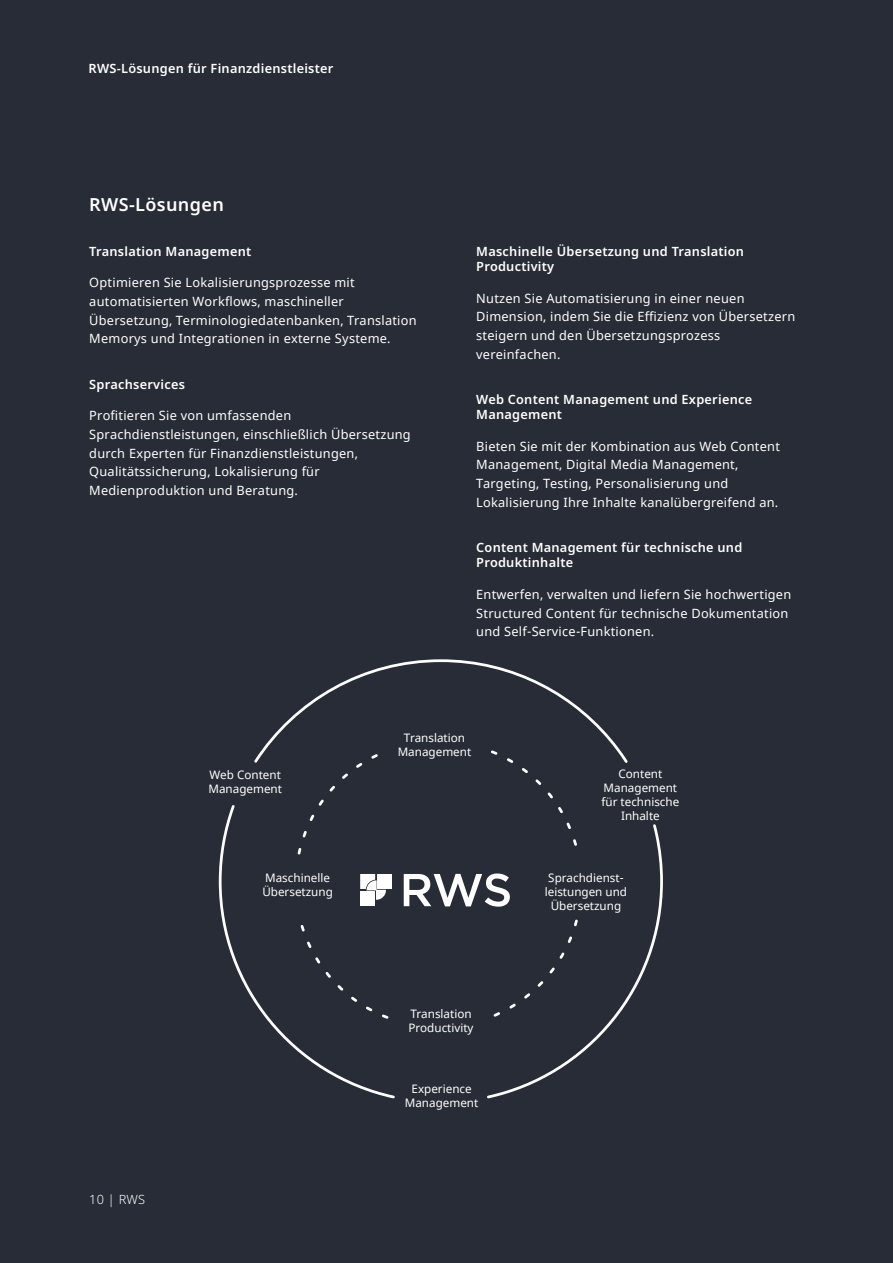
<style>
.page{position:relative;width:893px;height:1263px;background:#282c36}
.page>*{position:absolute;margin:0;border:0;box-sizing:border-box;transform-origin:0 0}
.t1{font:600 18px "Noto Sans";letter-spacing:.02em;color:#fff}
.t2{font:12.75px/18.8px "Noto Sans";letter-spacing:.02em;color:#fff}
.t3{font:600 12.75px/15.3px "Noto Sans";letter-spacing:.02em;color:#fff}
.t4{font:300 12.75px "Noto Sans";color:#fff}
.t5{font:11.7px/14px "Noto Sans";color:#fff;text-align:center}
</style>
<div class="page">
<svg style="left:218px;top:805px;width:177px;height:294px"></svg>
<svg style="left:487px;top:824px;width:176px;height:275px"></svg>
<svg style="left:297px;top:916px;width:94px;height:105px"></svg>
<svg style="left:487px;top:917px;width:93px;height:103px"></svg>
<svg style="left:252px;top:659px;width:378px;height:197px"></svg>
<svg style="left:404px;top:873px;width:106px;height:34px"></svg>
<svg style="left:360px;top:874px;width:26px;height:26px"></svg>
<div style="left:377px;top:874px;width:15px;height:15px;background:#fff"></div>
<div style="left:360px;top:891px;width:15px;height:15px;background:#fff"></div>
<p class="t3" style="left:89px;top:61px;width:246px">RWS-Lösungen für Finanzdienstleister</p>
<h1 class="t1" style="left:89px;top:191px;width:136px">RWS-Lösungen</h1>
<p class="t3" style="left:89px;top:244px;width:164px">Translation Management</p>
<p class="t2" style="left:89px;top:274px;width:329px">Optimieren Sie Lokalisierungsprozesse mit automatisierten Workflows, maschineller Übersetzung, Terminologiedatenbanken, Translation Memorys und Integrationen in externe Systeme.</p>
<p class="t3" style="left:89px;top:377px;width:97px">Sprachservices</p>
<p class="t2" style="left:89px;top:406px;width:323px">Profitieren Sie von umfassenden Sprachdienstleistungen, einschließlich Übersetzung durch Experten für Finanzdienstleistungen, Qualitätssicherung, Lokalisierung für Medienproduktion und Beratung.</p>
<p class="t3" style="left:476px;top:244px;width:269px">Maschinelle Übersetzung und Translation<br>Productivity</p>
<p class="t2" style="left:476px;top:289px;width:320px">Nutzen Sie Automatisierung in einer neuen Dimension, indem Sie die Effizienz von Übersetzern steigern und den Übersetzungsprozess vereinfachen.</p>
<p class="t3" style="left:476px;top:392px;width:277px">Web Content Management und Experience<br>Management</p>
<p class="t2" style="left:476px;top:437px;width:305px">Bieten Sie mit der Kombination aus Web Content Management, Digital Media Management, Targeting, Testing, Personalisierung und Lokalisierung Ihre Inhalte kanalübergreifend an.</p>
<p class="t3" style="left:476px;top:540px;width:268px">Content Management für technische und<br>Produktinhalte</p>
<p class="t2" style="left:476px;top:585px;width:317px">Entwerfen, verwalten und liefern Sie hochwertigen<br>Structured Content für technische Dokumentation und Self-Service-Funktionen.</p>
<p class="t5" style="left:398px;top:731px;width:75px">Translation<br>Management</p>
<p class="t5" style="left:208px;top:768px;width:75px;text-align:left">Web Content<br>Management</p>
<p class="t5" style="left:601px;top:767px;width:79px">Content<br>Management für technische<br>Inhalte</p>
<p class="t4" style="left:89px;top:1191px;width:57px">10 | RWS</p>
<p class="t5" style="left:262px;top:871px;width:72px;text-align:left">Maschinelle<br>Übersetzung</p>
<p class="t5" style="left:408px;top:1007px;width:67px;text-align:left">Translation<br>Productivity</p>
<p class="t5" style="left:405px;top:1082px;width:75px">Experience<br>Management</p>
<p class="t5" style="left:545px;top:871px;width:84px">Sprachdienst&shy;leistungen und<br>Übersetzung</p>
</div>
